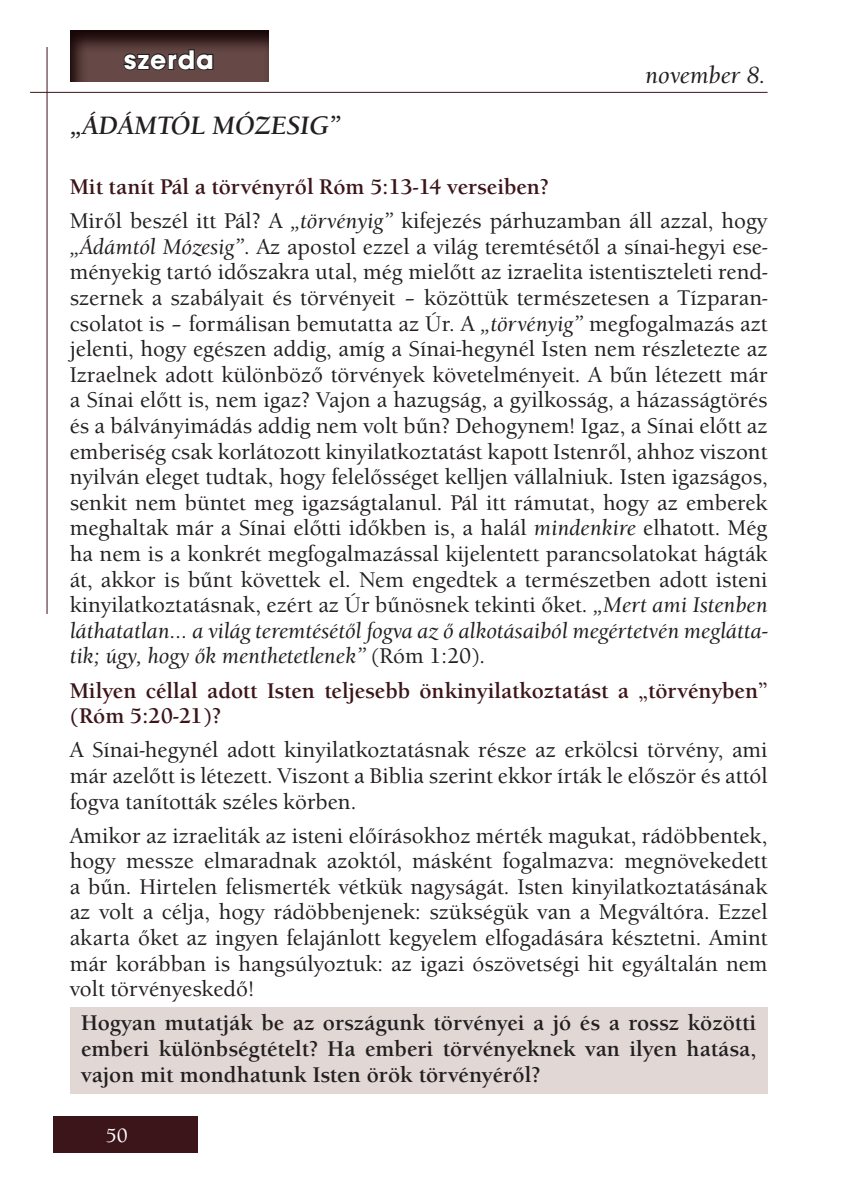
<style>
.page{position:relative;width:843px;height:1194px;background:#fff}
.page>*{position:absolute;margin:0;border:0;box-sizing:border-box;transform-origin:0 0}
.t1{font:700 28px "Avant Gar Got Itc TEE";letter-spacing:.04em;color:#fff}
.t2{font:italic 700 26px "Berkeley Old Sty Itc TEE";color:#231f20}
.t3{font:italic 500 24px "Berkeley Old Sty Itc TEE";color:#231f20}
.t4{font:500 22px/25.6px "Berkeley Old Sty Itc TEE";color:#231f20;text-align:justify}
.t5{font:700 22px/25.6px "Berkeley Old Sty Itc TEE";color:#231f20;text-align:justify}
.t6{font:700 22px/25.6px "Berkeley Old Sty Itc TEE";color:#3b1519}
.t7{font:500 20px "Berkeley Old Sty Itc TEE";color:#fff}
.s1{font-weight:700;color:#3b1519}
.s2{font-style:italic}
</style>
<div class="page">
<div style="left:53px;top:1116px;width:144px;height:37px;background:#3b1519"></div>
<hr style="left:30px;top:92px;width:737px;height:1px;background:#3b1519">
<hr style="left:47px;top:47px;width:1px;height:567px;background:#3b1519">
<svg style="left:70px;top:30px;width:199px;height:52px;background:#4c3332"></svg>
<div style="left:70px;top:1007px;width:697px;height:86px;background:#e1d8d5"></div>
<svg style="left:122px;top:48px;width:92px;height:24px;background:#4a3736"></svg>
<p class="t1" style="left:124px;top:42px;width:91px">szerda</p>
<p class="t3" style="left:645px;top:61px;width:122px">november 8.</p>
<p class="t2" style="left:70px;top:110px;width:271px">„ÁDÁMTÓL MÓZESIG”</p>
<p class="t4" style="left:70px;top:170px;width:699px;line-height:34px"><span class="s1">Mit tanít Pál a törvényről Róm 5:13-14 verseiben?<br></span>Miről beszél itt Pál? A <span class="s2">„törvényig”</span> kifejezés párhuzamban áll azzal, hogy</p>
<p class="t4" style="left:70px;top:234px;width:699px"><span class="s2">„Ádámtól Mózesig”</span>. Az apostol ezzel a világ teremtésétől a sínai-hegyi ese&shy;ményekig tartó időszakra utal, még mielőtt az izraelita istentiszteleti rend&shy;szernek a szabályait és törvényeit – közöttük természetesen a Tízparan&shy;csolatot is – formálisan bemutatta az Úr. A <span class="s2">„törvényig”</span> megfogalmazás azt jelenti, hogy egészen addig, amíg a Sínai-hegynél Isten nem részletezte az Izraelnek adott különböző törvények követelményeit. A bűn létezett már a Sínai előtt is, nem igaz? Vajon a hazugság, a gyilkosság, a házasságtörés és a bálványimádás addig nem volt bűn? Dehogynem! Igaz, a Sínai előtt az emberiség csak korlátozott kinyilatkoztatást kapott Istenről, ahhoz viszont nyilván eleget tudtak, hogy felelősséget kelljen vállalniuk. Isten igazságos, senkit nem büntet meg igazságtalanul. Pál itt rámutat, hogy az emberek meghaltak már a Sínai előtti időkben is, a halál <span class="s2">mindenkire</span> elhatott. Még ha nem is a konkrét megfogalmazással kijelentett parancsolatokat hágták át, akkor is bűnt követtek el. Nem engedtek a természetben adott isteni kinyilatkoztatásnak, ezért az Úr bűnösnek tekinti őket. <span class="s2">„Mert ami Istenben láthatatlan… a világ teremtésétől fogva az ő alkotásaiból megértetvén meglátta&shy;tik; úgy, hogy ők menthetetlenek”</span> (Róm 1:20).</p>
<p class="t6" style="left:70px;top:678px;width:699px">Milyen céllal adott Isten teljesebb önkinyilatkoztatást a „törvényben” (Róm 5:20-21)?</p>
<p class="t4" style="left:70px;top:737px;width:699px">A Sínai-hegynél adott kinyilatkoztatásnak része az erkölcsi törvény, ami már azelőtt is létezett. Viszont a Biblia szerint ekkor írták le először és attól fogva tanították széles körben.</p>
<p class="t4" style="left:70px;top:823px;width:699px">Amikor az izraeliták az isteni előírásokhoz mérték magukat, rádöbbentek, hogy messze elmaradnak azoktól, másként fogalmazva: megnövekedett a bűn. Hirtelen felismerték vétkük nagyságát. Isten kinyilatkoztatásának az volt a célja, hogy rádöbbenjenek: szükségük van a Megváltóra. Ezzel akarta őket az ingyen felajánlott kegyelem elfogadására késztetni. Amint már korábban is hangsúlyoztuk: az igazi ószövetségi hit egyáltalán nem volt törvényeskedő!</p>
<p class="t5" style="left:81px;top:1010px;width:676px">Hogyan mutatják be az országunk törvényei a jó és a rossz közötti emberi különbségtételt? Ha emberi törvényeknek van ilyen hatása, vajon mit mondhatunk Isten örök törvényéről?</p>
<p class="t7" style="left:106px;top:1124px;width:24px">50</p>
</div>
